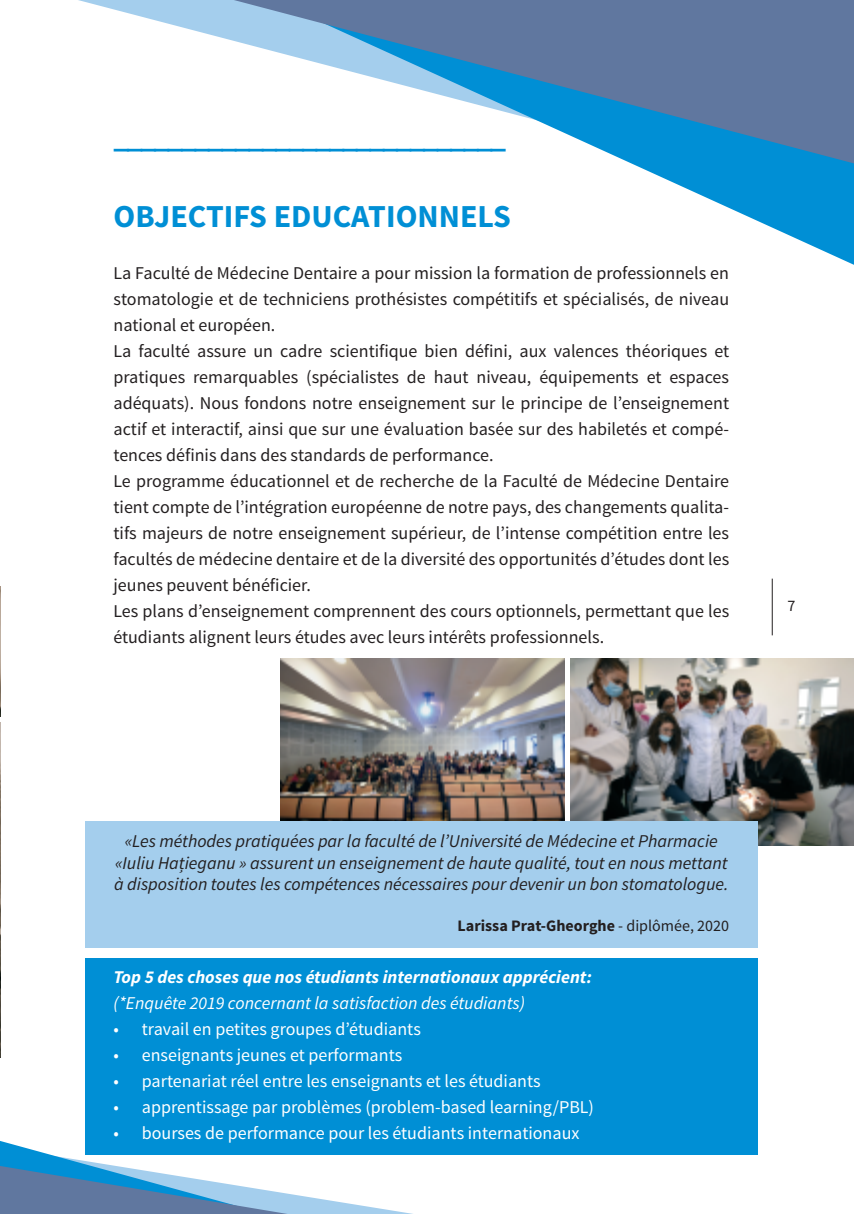
<style>
.page{position:relative;width:854px;height:1214px;background:#fff}
.page>*{position:absolute;margin:0;border:0;box-sizing:border-box;transform-origin:0 0}
.t1{font:700 32px "Source Sans Pro";color:#008fd5}
.t2{font:18px/26px "Source Sans Pro";color:#231f20}
.t3{font:18px "Source Sans Pro";color:#fff}
.t4{font:italic 18px/21.6px "Source Sans Pro";color:#231f20;text-align:center}
.t5{font:italic 700 18px "Source Sans Pro";color:#fff}
.t6{font:italic 18px "Source Sans Pro";color:#fff}
.t7{font:700 16px "Source Sans Pro";color:#231f20}
.t8{font:16px "Source Sans Pro";color:#231f20}
.s1{font-weight:400}
</style>
<div class="page">
<img style="left:281px;top:658px;width:283px;height:163px">
<img style="left:570px;top:658px;width:283px;height:187px">
<div style="left:85px;top:821px;width:672px;height:126px;background:#a4ceed"></div>
<div style="left:85px;top:957px;width:672px;height:197px;background:#008fd5"></div>
<img style="left:0;top:722px;width:1px;height:335px">
<img style="left:0;top:586px;width:1px;height:130px">
<svg style="left:78px;top:0;width:156px;height:41px"></svg>
<svg style="left:630px;top:163px;width:223px;height:102px"></svg>
<svg style="left:234px;top:0;width:619px;height:163px"></svg>
<svg style="left:0;top:1141px;width:413px;height:73px"></svg>
<hr style="left:771px;top:578px;width:1px;height:57px;background:#231f20">
<h1 class="t1" style="left:113px;top:116px;width:394px">_____________________________</h1>
<h1 class="t1" style="left:113px;top:196px;width:399px">OBJECTIFS EDUCATIONNELS</h1>
<p class="t2" style="left:113px;top:260px;width:617px">La Faculté de Médecine Dentaire a pour mission la formation de professionnels en stomatologie et de techniciens prothésistes compétitifs et spécialisés, de niveau national et européen.<br>La faculté assure un cadre scientifique bien défini, aux valences théoriques et pratiques remarquables (spécialistes de haut niveau, équipements et espaces adéquats). Nous fondons notre enseignement sur le principe de l’enseignement actif et interactif, ainsi que sur une évaluation basée sur des habiletés et compé&shy;tences définis dans des standards de performance.<br>Le programme éducationnel et de recherche de la Faculté de Médecine Dentaire tient compte de l’intégration européenne de notre pays, des changements qualita&shy;tifs majeurs de notre enseignement supérieur, de l’intense compétition entre les facultés de médecine dentaire et de la diversité des opportunités d’études dont les jeunes peuvent bénéficier.<br>Les plans d’enseignement comprennent des cours optionnels, permettant que les étudiants alignent leurs études avec leurs intérêts professionnels.</p>
<p class="t8" style="left:787px;top:595px;width:9px">7</p>
<p class="t4" style="left:114px;top:830px;width:615px">«Les méthodes pratiquées par la faculté de l’Université de Médecine et Pharmacie «Iuliu Hațieganu » assurent un enseignement de haute qualité, tout en nous mettant à disposition toutes les compétences nécessaires pour devenir un bon stomatologue.</p>
<p class="t7" style="left:457px;top:915px;width:273px">Larissa Prat-Gheorghe <span class="s1">- diplômée, 2020</span></p>
<p class="t5" style="left:113px;top:965px;width:480px">Top 5 des choses que nos étudiants internationaux apprécient:</p>
<p class="t6" style="left:113px;top:992px;width:413px">(*Enquête 2019 concernant la satisfaction des étudiants)</p>
<p class="t3" style="left:113px;top:1018px;width:309px">• travail en petites groupes d’étudiants</p>
<p class="t3" style="left:113px;top:1044px;width:290px">• enseignants jeunes et performants</p>
<p class="t3" style="left:113px;top:1070px;width:428px">• partenariat réel entre les enseignants et les étudiants</p>
<p class="t3" style="left:113px;top:1096px;width:482px">• apprentissage par problèmes (problem-based learning/PBL)</p>
<p class="t3" style="left:113px;top:1122px;width:467px">• bourses de performance pour les étudiants internationaux</p>
</div>
